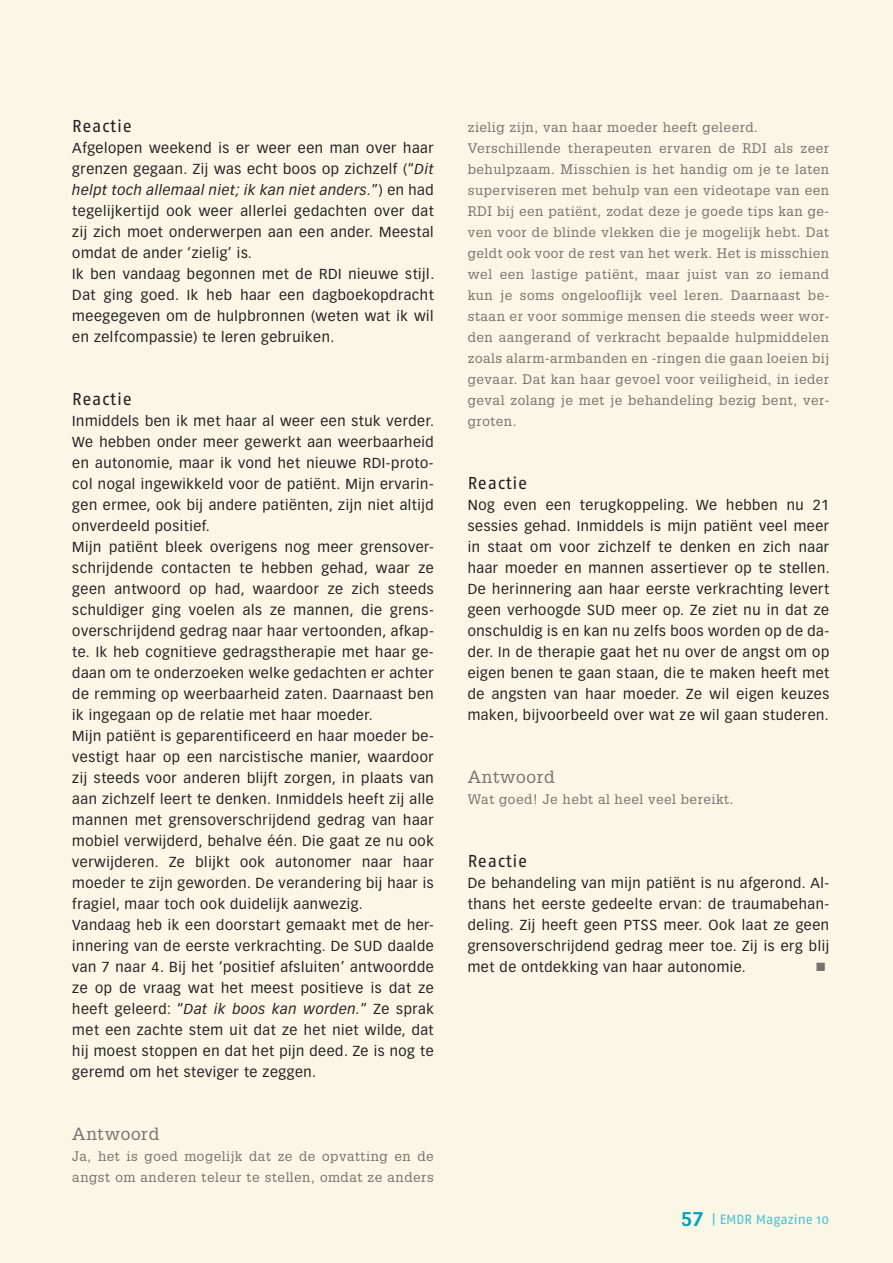
<style>
.page{position:relative;width:893px;height:1263px;background:#fbf7e6}
.page>*{position:absolute;margin:0;border:0;box-sizing:border-box;transform-origin:0 0}
.t1{font:17.25px "Fago No";letter-spacing:.04em;color:#231f20}
.t2{font:17.25px "Glypha";letter-spacing:.04em;color:#796f6e}
.t3{font:14.25px/21px "Vectora LH";letter-spacing:.04em;color:#231f20}
.t4{font:13.5px/21px "Glypha";letter-spacing:.04em;color:#796f6e}
.t5{font:13.5px "Fago No";color:#46c3d3}
.s1{font-style:italic}
.s2{font-family:"Vectora LH";font-weight:700;font-size:19.5px;color:#00a2bb}
</style>
<div class="page">
<p class="t1" style="left:72px;top:118px;width:61px">Reactie</p>
<p class="t3" style="left:72px;top:138px;width:363px">Afgelopen weekend is er weer een man over haar grenzen gegaan. Zij was echt boos op zichzelf (“<span class="s1">Dit helpt toch allemaal niet; ik kan niet anders.</span>”) en had tegelijkertijd ook weer allerlei gedachten over dat zij zich moet onderwerpen aan een ander. Meestal omdat de ander ‘zielig’ is.<br>Ik ben vandaag begonnen met de RDI nieuwe stijl.<br>Dat ging goed. Ik heb haar een dagboekopdracht meegegeven om de hulpbronnen (weten wat ik wil en zelfcompassie) te leren gebruiken.</p>
<p class="t1" style="left:72px;top:391px;width:61px">Reactie</p>
<p class="t3" style="left:72px;top:411px;width:363px">Inmiddels ben ik met haar al weer een stuk verder.<br>We hebben onder meer gewerkt aan weerbaarheid en autonomie, maar ik vond het nieuwe RDI-proto&shy;col nogal ingewikkeld voor de patiënt. Mijn ervarin&shy;gen ermee, ook bij andere patiënten, zijn niet altijd onverdeeld positief.<br>Mijn patiënt bleek overigens nog meer grensover&shy;schrijdende contacten te hebben gehad, waar ze geen antwoord op had, waardoor ze zich steeds schuldiger ging voelen als ze mannen, die grens&shy;overschrijdend gedrag naar haar vertoonden, afkap&shy;te. Ik heb cognitieve gedragstherapie met haar ge&shy;daan om te onderzoeken welke gedachten er achter de remming op weerbaarheid zaten. Daarnaast ben ik ingegaan op de relatie met haar moeder.<br>Mijn patiënt is geparentificeerd en haar moeder be&shy;vestigt haar op een narcistische manier, waardoor zij steeds voor anderen blijft zorgen, in plaats van aan zichzelf leert te denken. Inmiddels heeft zij alle mannen met grensoverschrijdend gedrag van haar mobiel verwijderd, behalve één. Die gaat ze nu ook verwijderen. Ze blijkt ook autonomer naar haar moeder te zijn geworden. De verandering bij haar is fragiel, maar toch ook duidelijk aanwezig.<br>Vandaag heb ik een doorstart gemaakt met de her&shy;innering van de eerste verkrachting. De SUD daalde van 7 naar 4. Bij het ‘positief afsluiten’ antwoordde ze op de vraag wat het meest positieve is dat ze heeft geleerd: “<span class="s1">Dat ik boos kan worden.</span>” Ze sprak met een zachte stem uit dat ze het niet wilde, dat hij moest stoppen en dat het pijn deed. Ze is nog te geremd om het steviger te zeggen.</p>
<p class="t2" style="left:72px;top:1127px;width:88px">Antwoord</p>
<p class="t4" style="left:72px;top:1147px;width:363px">Ja, het is goed mogelijk dat ze de opvatting en de angst om anderen teleur te stellen, omdat ze anders</p>
<p class="t4" style="left:468px;top:118px;width:363px">zielig zijn, van haar moeder heeft geleerd.<br>Verschillende therapeuten ervaren de RDI als zeer behulpzaam. Misschien is het handig om je te laten superviseren met behulp van een videotape van een RDI bij een patiënt, zodat deze je goede tips kan ge&shy;ven voor de blinde vlekken die je mogelijk hebt. Dat geldt ook voor de rest van het werk. Het is misschien wel een lastige patiënt, maar juist van zo iemand kun je soms ongelooflijk veel leren. Daarnaast be&shy;staan er voor sommige mensen die steeds weer wor&shy;den aangerand of verkracht bepaalde hulpmiddelen zoals alarm-armbanden en -ringen die gaan loeien bij gevaar. Dat kan haar gevoel voor veiligheid, in ieder geval zolang je met je behandeling bezig bent, ver&shy;groten.</p>
<p class="t1" style="left:468px;top:475px;width:61px">Reactie</p>
<p class="t3" style="left:468px;top:495px;width:363px;text-align:justify">Nog even een terugkoppeling. We hebben nu 21 sessies gehad. Inmiddels is mijn patiënt veel meer in staat om voor zichzelf te denken en zich naar haar moeder en mannen assertiever op te stellen.<br>De herinnering aan haar eerste verkrachting levert geen verhoogde SUD meer op. Ze ziet nu in dat ze onschuldig is en kan nu zelfs boos worden op de da&shy;der. In de therapie gaat het nu over de angst om op eigen benen te gaan staan, die te maken heeft met de angsten van haar moeder. Ze wil eigen keuzes maken, bijvoorbeeld over wat ze wil gaan studeren.</p>
<p class="t2" style="left:468px;top:770px;width:88px">Antwoord</p>
<p class="t4" style="left:468px;top:790px;width:267px">Wat goed! Je hebt al heel veel bereikt.</p>
<p class="t1" style="left:468px;top:853px;width:61px">Reactie</p>
<p class="t3" style="left:468px;top:873px;width:363px;text-align:justify">De behandeling van mijn patiënt is nu afgerond. Al&shy;thans het eerste gedeelte ervan: de traumabehan&shy;deling. Zij heeft geen PTSS meer. Ook laat ze geen grensoverschrijdend gedrag meer toe. Zij is erg blij met de ontdekking van haar autonomie.</p>
<p class="t5" style="left:681px;top:1213px;width:150px"><span class="s2">57</span> | EMDR Magazine 10</p>
</div>
